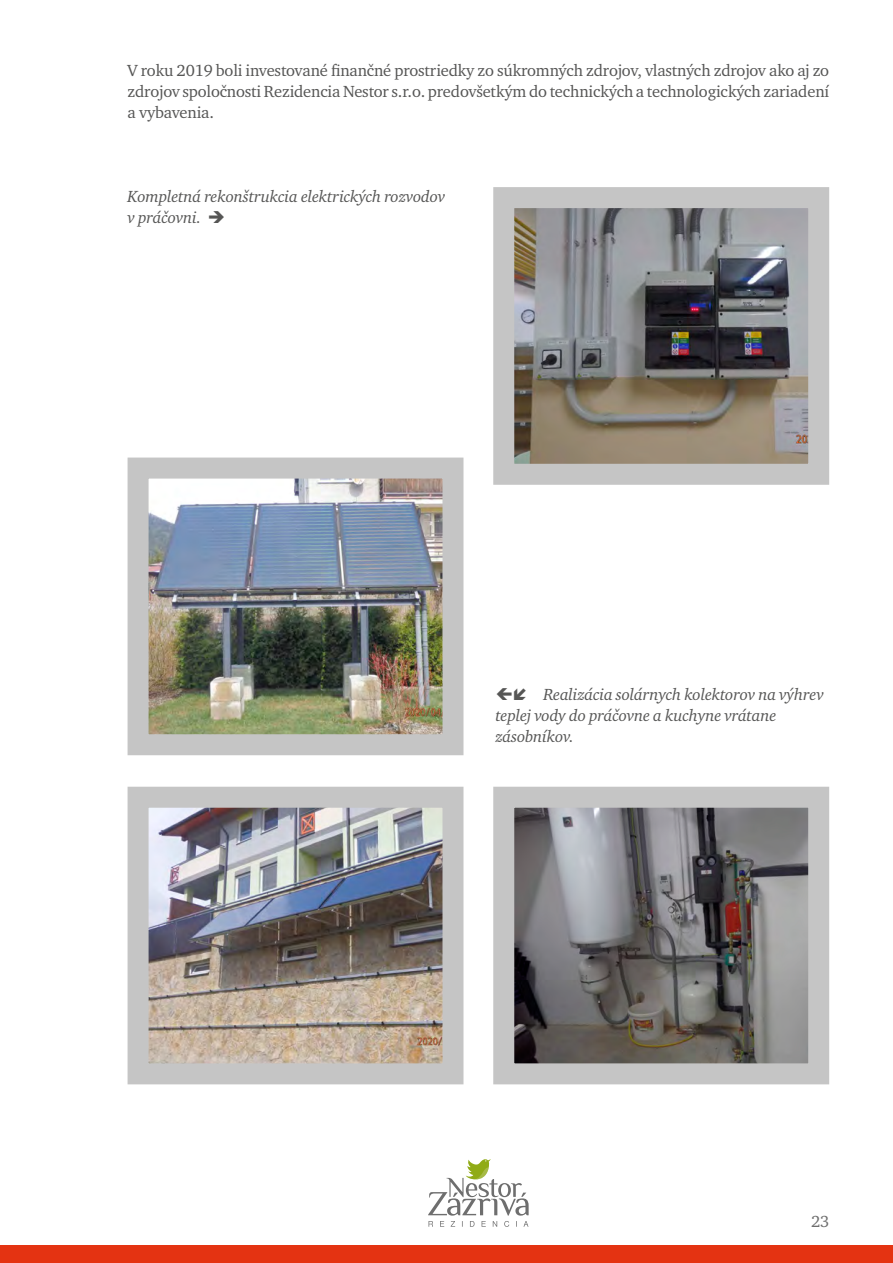
<style>
.page{position:relative;width:893px;height:1263px;background:#fff}
.page>*{position:absolute;margin:0;border:0;box-sizing:border-box;transform-origin:0 0}
.t1{font:16.5px/21px "Charter ITC Pro";letter-spacing:-.01em;color:#565655;text-align:justify}
.t2{font:italic 16.5px/21px "Charter ITC Pro";letter-spacing:-.01em;color:#565655}
.t3{font:16.5px "Charter ITC Pro";color:#6e6e6e}
</style>
<div class="page">
<div style="left:0;top:1246px;width:893px;height:17px;background:#e43312"></div>
<svg style="left:428px;top:1159px;width:101px;height:68px"></svg>
<img style="left:515px;top:809px;width:292px;height:253px">
<div style="left:493px;top:787px;width:336px;height:297px;border:21px solid #c5c5c5"></div>
<img style="left:150px;top:480px;width:291px;height:253px">
<div style="left:128px;top:458px;width:335px;height:297px;border:21px solid #c5c5c5"></div>
<img style="left:515px;top:209px;width:292px;height:254px">
<div style="left:493px;top:187px;width:336px;height:298px;border:21px solid #c5c5c5"></div>
<img style="left:150px;top:809px;width:291px;height:253px">
<div style="left:128px;top:787px;width:335px;height:297px;border:21px solid #c5c5c5"></div>
<p class="t1" style="left:128px;top:60px;width:703px">V roku 2019 boli investované finančné prostriedky zo súkromných zdrojov, vlastných zdrojov ako aj zo zdrojov spoločnosti Rezidencia Nestor s.r.o. predovšetkým do technických a technologických zariadení a vybavenia.</p>
<p class="t2" style="left:128px;top:186px;width:319px">Kompletná rekonštrukcia elektrických rozvodov v práčovni. ➔</p>
<p class="t2" style="left:495px;top:683px;width:330px;text-indent:48px">Realizácia solárnych kolektorov na výhrev teplej vody do práčovne a kuchyne vrátane zásobníkov.</p>
<p class="t3" style="left:811px;top:1211px;width:20px">23</p>
</div>
